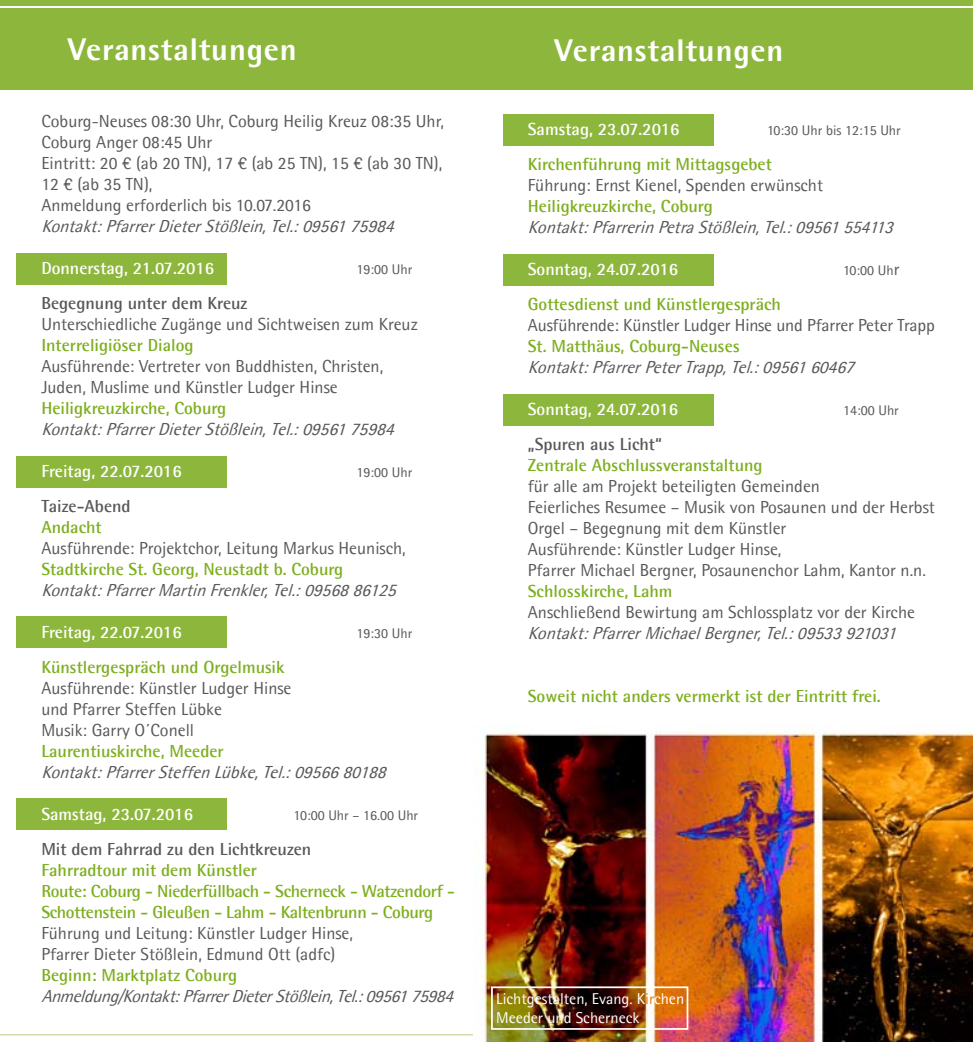
<style>
.page{position:relative;width:973px;height:1042px;background:#fff}
.page>*{position:absolute;margin:0;border:0;box-sizing:border-box;transform-origin:0 0}
.t1{font:800 31.5px "Agfa Rotis Semisans";letter-spacing:.025em;color:#fff}
.t2{font:17.5px/21px "Agfa Rotis Semisans";color:#58585a}
.t3{font:italic 17.5px "Agfa Rotis Semisans";color:#58585a}
.t4{font:700 17.5px "Agfa Rotis Semisans";color:#7daf1e}
.t5{font:700 17.5px "Agfa Rotis Semisans";color:#fff}
.t6{font:700 17.5px/21px "Agfa Rotis Semisans";letter-spacing:-.02em;color:#7daf1e}
.t7{font:700 17.5px "Agfa Rotis Semisans";color:#58585a}
.t8{font:15.75px/18.9px "Agfa Rotis Semisans";color:#fff}
.t9{font:14px "Agfa Rotis Semisans";color:#58585a}
.s1{font-size:17.5px}
.s2{color:#e77c04}
</style>
<div class="page">
<div style="left:0;top:0;width:486px;height:89px;background:#8db73c"></div>
<hr style="left:0;top:6px;width:486px;height:2px;background:#fff">
<hr style="left:0;top:1034px;width:486px;height:1px;background:#b8ce80">
<div style="left:486px;top:0;width:486px;height:89px;background:#8db73c"></div>
<hr style="left:486px;top:6px;width:486px;height:2px;background:#fff">
<div style="left:17px;top:798px;width:210px;height:31px;background:#8db73c"></div>
<div style="left:17px;top:253px;width:210px;height:31px;background:#8db73c"></div>
<div style="left:17px;top:456px;width:210px;height:31px;background:#8db73c"></div>
<div style="left:17px;top:616px;width:210px;height:31px;background:#8db73c"></div>
<div style="left:503px;top:394px;width:210px;height:32px;background:#8db73c"></div>
<div style="left:503px;top:254px;width:210px;height:31px;background:#8db73c"></div>
<div style="left:503px;top:114px;width:210px;height:32px;background:#8db73c"></div>
<img style="left:473px;top:725px;width:499px;height:317px">
<div style="left:491px;top:986px;width:197px;height:44px;border:2px solid #fff"></div>
<h1 class="t1" style="left:68px;top:30px;width:230px">Veranstaltungen</h1>
<h1 class="t1" style="left:554px;top:30px;width:230px">Veranstaltungen</h1>
<p class="t2" style="left:41px;top:110px;width:404px">Coburg-Neuses 08:30 Uhr, Coburg Heilig Kreuz 08:35 Uhr, Coburg Anger 08:45 Uhr<br>Eintritt: 20 € (ab 20 TN), 17 € (ab 25 TN), 15 € (ab 30 TN), 12 € (ab 35 TN),<br>Anmeldung erforderlich bis 10.07.2016</p>
<p class="t3" style="left:41px;top:215px;width:359px">Kontakt:PfarrerDieterStößlein,Tel.:0956175984</p>
<p class="t5" style="left:41px;top:257px;width:174px">Donnerstag, 21.07.2016</p>
<p class="t9" style="left:356px;top:261px;width:57px">19:00 Uhr</p>
<p class="t7" style="left:41px;top:292px;width:207px">Begegnung unter dem Kreuz</p>
<p class="t2" style="left:41px;top:313px;width:378px">Unterschiedliche Zugänge und Sichtweisen zum Kreuz</p>
<p class="t4" style="left:41px;top:334px;width:154px">Interreligiöser Dialog</p>
<p class="t2" style="left:41px;top:355px;width:343px">Ausführende: Vertreter von Buddhisten, Christen,<br>Juden, Muslime und Künstler Ludger Hinse</p>
<p class="t4" style="left:41px;top:397px;width:186px">Heiligkreuzkirche, Coburg</p>
<p class="t3" style="left:41px;top:418px;width:359px">Kontakt:PfarrerDieterStößlein,Tel.:0956175984</p>
<p class="t5" style="left:41px;top:460px;width:142px">Freitag, 22.07.2016</p>
<p class="t9" style="left:356px;top:464px;width:57px">19:00 Uhr</p>
<p class="t7" style="left:41px;top:495px;width:91px">Taize-Abend</p>
<p class="t4" style="left:41px;top:516px;width:62px">Andacht</p>
<p class="t2" style="left:41px;top:537px;width:366px">Ausführende: Projektchor, Leitung Markus Heunisch,</p>
<p class="t4" style="left:41px;top:558px;width:303px">Stadtkirche St. Georg, Neustadt b. Coburg</p>
<p class="t3" style="left:41px;top:579px;width:361px">Kontakt:PfarrerMartinFrenkler,Tel.:0956886125</p>
<p class="t5" style="left:41px;top:621px;width:142px">Freitag, 22.07.2016</p>
<p class="t9" style="left:356px;top:625px;width:57px">19:30 Uhr</p>
<p class="t4" style="left:41px;top:656px;width:245px">Künstlergespräch und Orgelmusik</p>
<p class="t2" style="left:41px;top:677px;width:251px">Ausführende: Künstler Ludger Hinse und Pfarrer Steffen Lübke<br>Musik: Garry O´Conell</p>
<p class="t4" style="left:41px;top:740px;width:184px">Laurentiuskirche, Meeder</p>
<p class="t3" style="left:41px;top:761px;width:351px">Kontakt:PfarrerSteffenLübke,Tel.:0956680188</p>
<p class="t5" style="left:41px;top:803px;width:153px">Samstag, 23.07.2016</p>
<p class="t9" style="left:293px;top:807px;width:126px">10:00 Uhr – 16.00 Uhr</p>
<p class="t7" style="left:41px;top:838px;width:271px">Mit dem Fahrrad zu den Lichtkreuzen</p>
<p class="t6" style="left:41px;top:859px;width:415px">Fahrradtour mit dem Künstler<br>Route: Coburg - Niederfüllbach - Scherneck - Watzendorf -<br>Schottenstein - Gleußen - Lahm - Kaltenbrunn - Coburg</p>
<p class="t2" style="left:41px;top:922px;width:313px">Führung und Leitung: Künstler Ludger Hinse,<br>Pfarrer Dieter Stößlein, Edmund Ott (adfc)</p>
<p class="t4" style="left:41px;top:964px;width:197px">Beginn: Marktplatz Coburg</p>
<p class="t3" style="left:41px;top:985px;width:419px">Anmeldung/Kontakt:PfarrerDieterStößlein,Tel.:0956175984</p>
<p class="t5" style="left:527px;top:118px;width:153px">Samstag, 23.07.2016</p>
<p class="t9" style="left:766px;top:122px;width:135px">10:30 Uhr bis 12:15 Uhr</p>
<p class="t4" style="left:527px;top:153px;width:245px">Kirchenführung mit Mittagsgebet</p>
<p class="t2" style="left:527px;top:174px;width:296px">Führung: Ernst Kienel, Spenden erwünscht</p>
<p class="t4" style="left:527px;top:195px;width:186px">Heiligkreuzkirche, Coburg</p>
<p class="t3" style="left:527px;top:217px;width:372px">Kontakt:PfarrerinPetraStößlein,Tel.:09561554113</p>
<p class="t5" style="left:527px;top:258px;width:152px">Sonntag, 24.07.2016</p>
<p class="t9" style="left:842px;top:262px;width:58px">10:00 Uh<span class="s1">r</span></p>
<p class="t4" style="left:527px;top:293px;width:255px">Gottesdienst und Künstlergespräch</p>
<p class="t2" style="left:527px;top:314px;width:408px">Ausführende: Künstler Ludger Hinse und Pfarrer Peter Trapp</p>
<p class="t4" style="left:527px;top:335px;width:213px">St. Matthäus, Coburg-Neuses</p>
<p class="t3" style="left:527px;top:357px;width:333px">Kontakt:PfarrerPeterTrapp,Tel.:0956160467</p>
<p class="t5" style="left:527px;top:398px;width:152px">Sonntag, 24.07.2016</p>
<p class="t9" style="left:842px;top:402px;width:57px">14:00 Uhr</p>
<p class="t7" style="left:527px;top:433px;width:135px">„Spuren aus Licht“</p>
<p class="t4" style="left:527px;top:454px;width:236px">Zentrale Abschlussveranstaltung</p>
<p class="t2" style="left:527px;top:475px;width:408px">für alle am Projekt beteiligten Gemeinden<br>Feierliches Resumee – Musik von Posaunen und der Herbst Orgel – Begegnung mit dem Künstler<br>Ausführende: Künstler Ludger Hinse,<br>Pfarrer Michael Bergner, Posaunenchor Lahm, Kantor n.n.</p>
<p class="t4" style="left:527px;top:580px;width:146px">Schlosskirche, Lahm</p>
<p class="t2" style="left:527px;top:601px;width:388px">Anschließend Bewirtung am Schlossplatz vor der Kirche</p>
<p class="t3" style="left:527px;top:623px;width:375px">Kontakt:PfarrerMichaelBergner,Tel.:09533921031</p>
<p class="t4" style="left:527px;top:685px;width:354px">Soweit nicht anders vermerkt ist der Eintritt frei.</p>
<p class="t8" style="left:496px;top:989px;width:189px">Lichtgestalten, Evang. K<span class="s2">ir</span>chen<br>Meeder und Scherneck</p>
</div>
